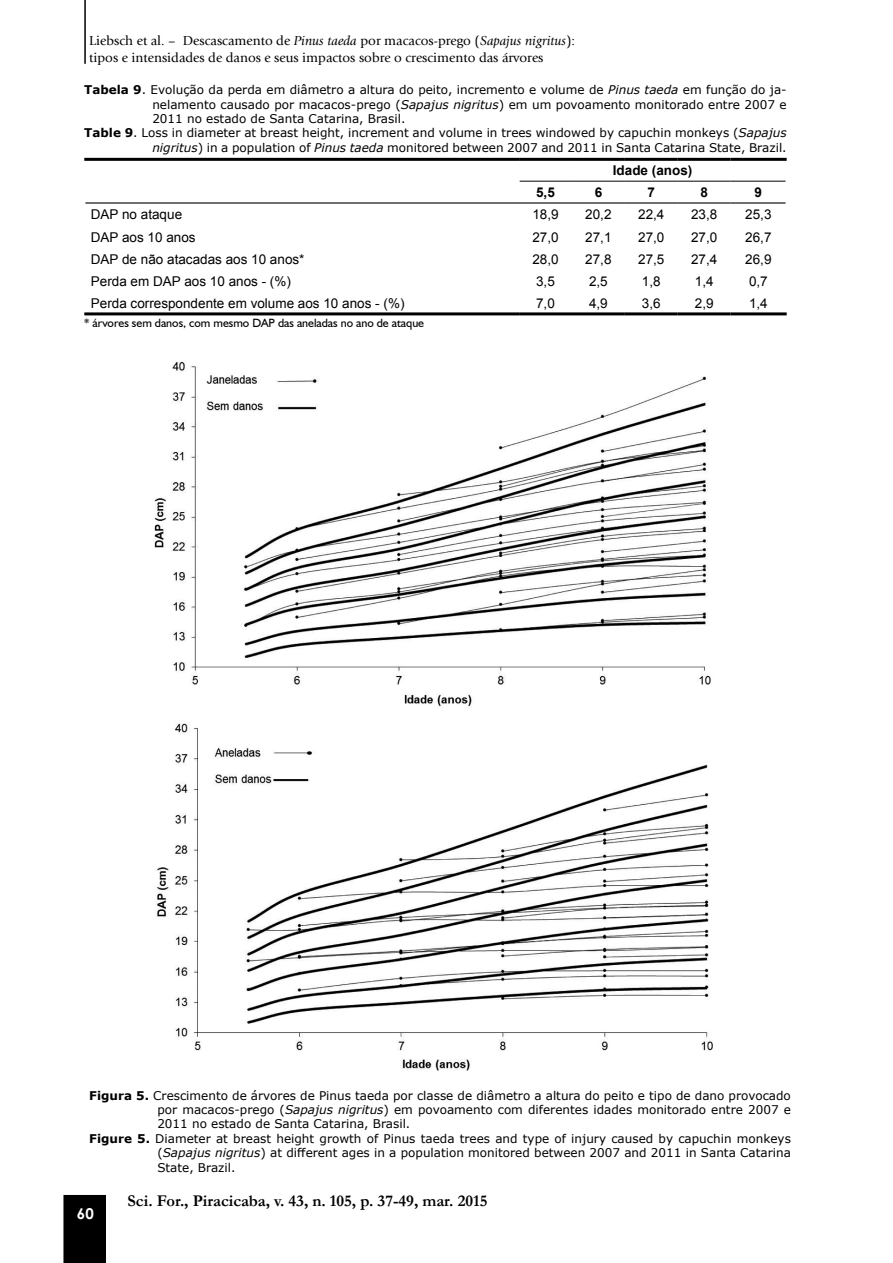
<style>
.page{position:relative;width:893px;height:1263px;background:#fff}
.page>*{position:absolute;margin:0;border:0;box-sizing:border-box;transform-origin:0 0}
.t1{font:700 16.5px "Garamond";color:#000}
.t2{font:700 15px "Century Gothic";color:#fff}
.t3{font:13.5px "Arial";color:#000}
.t4{font:13.5px/16.2px "Giovanni";color:#000}
.t5{font:700 13.5px "Arial";color:#000}
.t6{font:12px "Verdana";color:#000}
.t7{font:12px "Humanist 521 BT";color:#000}
.s1{font-style:italic}
.s2{font-weight:700}
</style>
<div class="page">
<div style="left:63px;top:1195px;width:43px;height:68px;background:#000"></div>
<hr style="left:84px;top:0;width:2px;height:64px;background:#000">
<hr style="left:520px;top:181px;width:52px;height:1px;background:#000">
<hr style="left:572px;top:181px;width:53px;height:1px;background:#000">
<hr style="left:625px;top:181px;width:53px;height:1px;background:#000">
<hr style="left:678px;top:181px;width:53px;height:1px;background:#000">
<hr style="left:731px;top:181px;width:54px;height:1px;background:#000">
<hr style="left:85px;top:202px;width:434px;height:2px;background:#000">
<hr style="left:519px;top:202px;width:53px;height:2px;background:#000">
<hr style="left:572px;top:202px;width:53px;height:2px;background:#000">
<hr style="left:625px;top:202px;width:53px;height:2px;background:#000">
<hr style="left:678px;top:202px;width:53px;height:2px;background:#000">
<hr style="left:731px;top:202px;width:54px;height:2px;background:#000">
<hr style="left:84px;top:158px;width:435px;height:3px;background:#000">
<hr style="left:519px;top:158px;width:53px;height:3px;background:#000">
<hr style="left:572px;top:158px;width:53px;height:3px;background:#000">
<hr style="left:625px;top:158px;width:53px;height:3px;background:#000">
<hr style="left:678px;top:158px;width:53px;height:3px;background:#000">
<hr style="left:731px;top:158px;width:56px;height:3px;background:#000">
<hr style="left:84px;top:312px;width:435px;height:3px;background:#000">
<hr style="left:519px;top:312px;width:53px;height:3px;background:#000">
<hr style="left:572px;top:312px;width:53px;height:3px;background:#000">
<hr style="left:625px;top:312px;width:53px;height:3px;background:#000">
<hr style="left:678px;top:312px;width:53px;height:3px;background:#000">
<hr style="left:731px;top:312px;width:56px;height:3px;background:#000">
<img style="left:154px;top:361px;width:559px;height:710px">
<p class="t4" style="left:89px;top:33px;width:487px">Liebsch et al. – Descascamento de <span class="s1">Pinus taeda</span> por macacos-prego (<span class="s1">Sapajus nigritus</span>): tipos e intensidades de danos e seus impactos sobre o crescimento das árvores</p>
<p class="t6" style="left:84px;top:82px;width:704px"><span class="s2">Tabela 9</span>. Evolução da perda em diâmetro a altura do peito, incremento e volume de <span class="s1">Pinus taeda</span> em função do ja-</p>
<p class="t6" style="left:152px;top:96px;width:636px">nelamento causado por macacos-prego (<span class="s1">Sapajus nigritus</span>) em um povoamento monitorado entre 2007 e</p>
<p class="t6" style="left:152px;top:110px;width:255px">2011 no estado de Santa Catarina, Brasil.</p>
<p class="t6" style="left:84px;top:125px;width:704px"><span class="s2">Table 9</span>. Loss in diameter at breast height, increment and volume in trees windowed by capuchin monkeys (<span class="s1">Sapajus</span></p>
<p class="t6" style="left:152px;top:139px;width:636px"><span class="s1">nigritus</span>) in a population of <span class="s1">Pinus taeda</span> monitored between 2007 and 2011 in Santa Catarina State, Brazil.</p>
<p class="t5" style="left:613px;top:161px;width:81px">Idade (anos)</p>
<p class="t5" style="left:536px;top:183px;width:20px">5,5</p>
<p class="t5" style="left:595px;top:183px;width:9px">6</p>
<p class="t5" style="left:648px;top:183px;width:9px">7</p>
<p class="t5" style="left:700px;top:183px;width:9px">8</p>
<p class="t5" style="left:755px;top:183px;width:9px">9</p>
<p class="t3" style="left:91px;top:205px;width:93px">DAP no ataque</p>
<p class="t3" style="left:532px;top:205px;width:28px">18,9</p>
<p class="t3" style="left:585px;top:205px;width:28px">20,2</p>
<p class="t3" style="left:638px;top:205px;width:28px">22,4</p>
<p class="t3" style="left:691px;top:205px;width:28px">23,8</p>
<p class="t3" style="left:745px;top:205px;width:28px">25,3</p>
<p class="t3" style="left:91px;top:227px;width:106px">DAP aos 10 anos</p>
<p class="t3" style="left:532px;top:227px;width:28px">27,0</p>
<p class="t3" style="left:585px;top:227px;width:28px">27,1</p>
<p class="t3" style="left:638px;top:227px;width:28px">27,0</p>
<p class="t3" style="left:691px;top:227px;width:28px">27,0</p>
<p class="t3" style="left:745px;top:227px;width:28px">26,7</p>
<p class="t3" style="left:91px;top:250px;width:215px">DAP de não atacadas aos 10 anos*</p>
<p class="t3" style="left:532px;top:250px;width:28px">28,0</p>
<p class="t3" style="left:585px;top:250px;width:28px">27,8</p>
<p class="t3" style="left:638px;top:250px;width:28px">27,5</p>
<p class="t3" style="left:691px;top:250px;width:28px">27,4</p>
<p class="t3" style="left:745px;top:250px;width:28px">26,9</p>
<p class="t3" style="left:91px;top:272px;width:202px">Perda em DAP aos 10 anos - (%)</p>
<p class="t3" style="left:536px;top:272px;width:20px">3,5</p>
<p class="t3" style="left:589px;top:272px;width:20px">2,5</p>
<p class="t3" style="left:642px;top:272px;width:20px">1,8</p>
<p class="t3" style="left:695px;top:272px;width:20px">1,4</p>
<p class="t3" style="left:749px;top:272px;width:20px">0,7</p>
<p class="t3" style="left:91px;top:294px;width:315px">Perda correspondente em volume aos 10 anos - (%)</p>
<p class="t3" style="left:536px;top:294px;width:20px">7,0</p>
<p class="t3" style="left:589px;top:294px;width:20px">4,9</p>
<p class="t3" style="left:642px;top:294px;width:20px">3,6</p>
<p class="t3" style="left:695px;top:294px;width:20px">2,9</p>
<p class="t3" style="left:749px;top:294px;width:20px">1,4</p>
<p class="t7" style="left:84px;top:316px;width:341px">* árvores sem danos, com mesmo DAP das aneladas no ano de ataque</p>
<p class="t6" style="left:89px;top:1087px;width:703px"><span class="s2">Figura 5.</span> Crescimento de árvores de Pinus taeda por classe de diâmetro a altura do peito e tipo de dano provocado</p>
<p class="t6" style="left:157px;top:1101px;width:635px">por macacos-prego (<span class="s1">Sapajus nigritus</span>) em povoamento com diferentes idades monitorado entre 2007 e</p>
<p class="t6" style="left:157px;top:1116px;width:255px">2011 no estado de Santa Catarina, Brasil.</p>
<p class="t6" style="left:89px;top:1130px;width:703px"><span class="s2">Figure 5.</span> Diameter at breast height growth of Pinus taeda trees and type of injury caused by capuchin monkeys</p>
<p class="t6" style="left:157px;top:1144px;width:635px">(<span class="s1">Sapajus nigritus</span>) at different ages in a population monitored between 2007 and 2011 in Santa Catarina</p>
<p class="t6" style="left:157px;top:1159px;width:80px">State, Brazil.</p>
<p class="t2" style="left:77px;top:1202px;width:18px">60</p>
<h1 class="t1" style="left:128px;top:1189px;width:361px">Sci. For., Piracicaba, v. 43, n. 105, p. 37-49, mar. 2015</h1>
</div>
